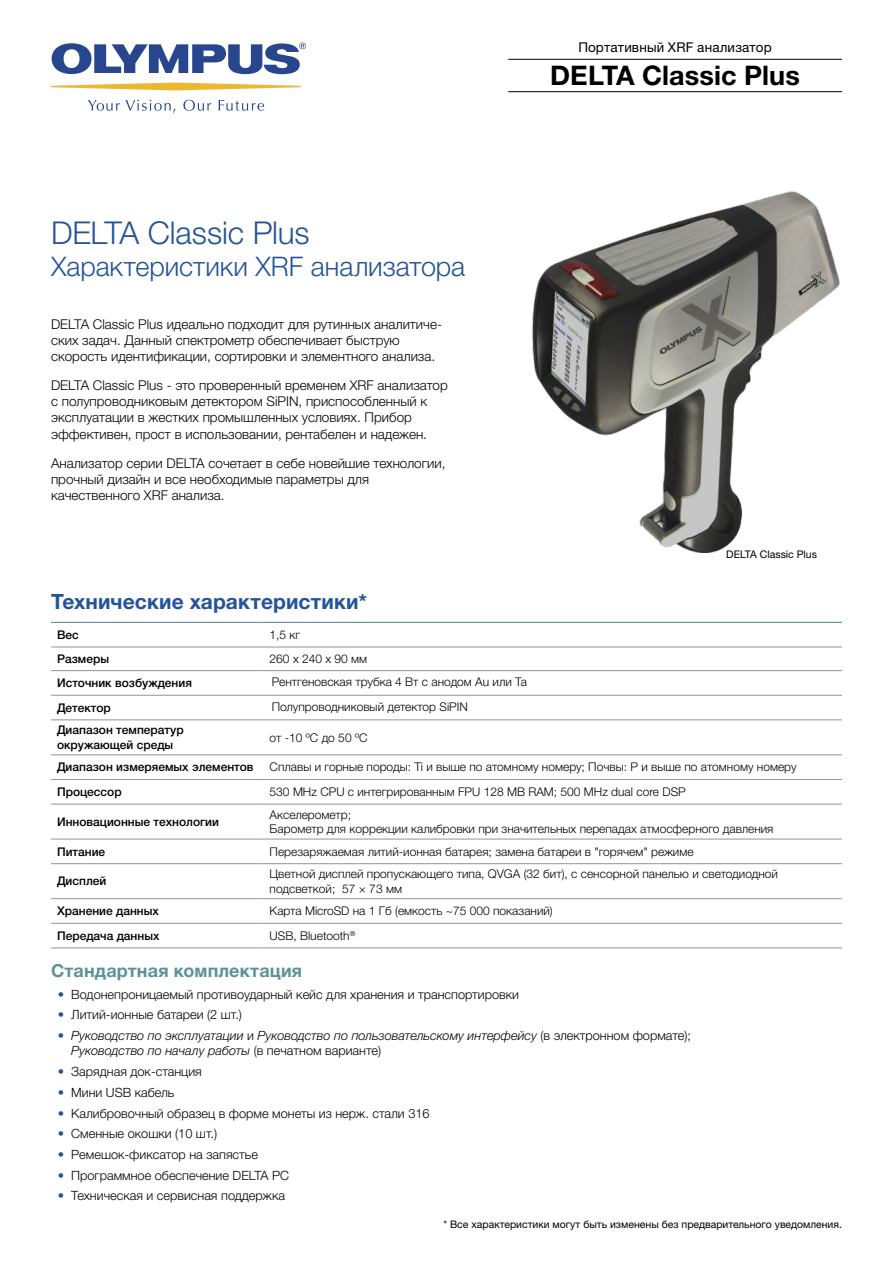
<style>
.page{position:relative;width:893px;height:1263px;background:#fff}
.page>*{position:absolute;margin:0;border:0;box-sizing:border-box;transform-origin:0 0}
.Title_1{font:300 31.5px "Helvetica Neue LTW1 G";letter-spacing:-.005em;color:#245397}
.Title_1-2{font:300 27px "Helvetica Neue LTW1 G";letter-spacing:-.005em;color:#245397}
.Title_0{font:700 27px "Helvetica Neue LTW1 G";letter-spacing:.005em;color:#000}
.Title_2{font:700 21px "Helvetica Neue LTW1 G";letter-spacing:.005em;color:#245397}
.Title_3{font:700 18px "Helvetica Neue LTW1 G";letter-spacing:.005em;color:#5e9299}
.Text{font:300 13.5px/16.2px "Helvetica Neue LTW1 G";color:#000}
.Title_00{font:13.5px "Helvetica Neue LTW1 G";letter-spacing:.01em;color:#000}
.t1{font:300 12.75px "Helvetica Neue LTW1 G";color:#000}
.t2{font:italic 300 12.75px/15.3px "Helvetica Neue LTW1 G";color:#000}
.Table_cell_text{font:300 12px/14.4px "Helvetica Neue LTW1 G";color:#000}
.Table_column_row_hea{font:500 12px/14.4px "Helvetica Neue LTW1 G";color:#000}
.t3{font:10.5px "Helvetica Neue LTW1 G";color:#000}
.s1{color:#245397}
.s2{font-style:normal;color:#245397}
.s3{font-style:normal}
</style>
<div class="page">
<svg style="left:51px;top:83px;width:250px;height:7px"></svg>
<svg style="left:88px;top:100px;width:87px;height:13px"></svg>
<svg style="left:183px;top:100px;width:28px;height:11px"></svg>
<svg style="left:219px;top:100px;width:45px;height:11px"></svg>
<svg style="left:52px;top:43px;width:254px;height:31px"></svg>
<img style="left:532px;top:191px;width:308px;height:361px">
<hr style="left:51px;top:622px;width:213px;height:1px;background:#5e9299">
<hr style="left:264px;top:622px;width:578px;height:1px;background:#5e9299">
<hr style="left:51px;top:647px;width:213px;height:1px;background:#929496">
<hr style="left:264px;top:647px;width:578px;height:1px;background:#929496">
<hr style="left:51px;top:670px;width:213px;height:1px;background:#929496">
<hr style="left:51px;top:695px;width:213px;height:1px;background:#929496">
<hr style="left:51px;top:719px;width:213px;height:1px;background:#929496">
<hr style="left:51px;top:754px;width:213px;height:1px;background:#929496">
<hr style="left:264px;top:754px;width:578px;height:1px;background:#929496">
<hr style="left:51px;top:779px;width:213px;height:1px;background:#929496">
<hr style="left:264px;top:779px;width:578px;height:1px;background:#929496">
<hr style="left:51px;top:804px;width:213px;height:1px;background:#929496">
<hr style="left:264px;top:804px;width:578px;height:1px;background:#929496">
<hr style="left:51px;top:839px;width:213px;height:1px;background:#929496">
<hr style="left:264px;top:839px;width:578px;height:1px;background:#929496">
<hr style="left:51px;top:863px;width:213px;height:1px;background:#929496">
<hr style="left:264px;top:863px;width:578px;height:1px;background:#929496">
<hr style="left:51px;top:898px;width:213px;height:1px;background:#929496">
<hr style="left:264px;top:898px;width:578px;height:1px;background:#929496">
<hr style="left:51px;top:923px;width:213px;height:1px;background:#929496">
<hr style="left:264px;top:923px;width:578px;height:1px;background:#929496">
<hr style="left:51px;top:947px;width:213px;height:1px;background:#929496">
<hr style="left:264px;top:947px;width:578px;height:1px;background:#929496">
<hr style="left:264px;top:695px;width:578px;height:1px;background:#929496">
<hr style="left:264px;top:719px;width:578px;height:1px;background:#929496">
<hr style="left:264px;top:670px;width:578px;height:1px;background:#929496">
<hr style="left:508px;top:59px;width:334px;height:1px;background:#000">
<hr style="left:508px;top:91px;width:334px;height:1px;background:#000">
<p class="Title_1" style="left:51px;top:214px;width:260px">DELTA Classic Plus</p>
<p class="Title_1-2" style="left:51px;top:250px;width:416px">Характеристики XRF анализатора</p>
<p class="Text" style="left:51px;top:316px;width:392px">DELTA Classic Plus идеально подходит для рутинных аналитиче&shy;ских задач. Данный спектрометр обеспечивает быструю скорость идентификации, сортировки и элементного анализа.</p>
<p class="Text" style="left:51px;top:377px;width:398px">DELTA Classic Plus - это проверенный временем XRF анализатор с полупроводниковым детектором SiPIN, приспособленный к эксплуатации в жестких промышленных условиях. Прибор эффективен, прост в использовании, рентабелен и надежен.</p>
<p class="Text" style="left:51px;top:454px;width:396px">Анализатор серии DELTA сочетает в себе новейшие технологии, прочный дизайн и все необходимые параметры для качественного XRF анализа.</p>
<p class="Title_00" style="left:578px;top:39px;width:195px">Портативный XRF анализатор</p>
<p class="Title_0" style="left:550px;top:58px;width:251px">DELTA Classic Plus</p>
<p class="t3" style="left:726px;top:548px;width:92px">DELTA Classic Plus</p>
<p class="Title_2" style="left:51px;top:589px;width:317px">Технические характеристики*</p>
<p class="Table_column_row_hea" style="left:57px;top:627px;width:23px">Вес</p>
<p class="Table_cell_text" style="left:270px;top:627px;width:32px">1,5 кг</p>
<p class="Table_column_row_hea" style="left:57px;top:652px;width:54px">Размеры</p>
<p class="Table_cell_text" style="left:270px;top:652px;width:99px">260 х 240 х 90 мм</p>
<p class="Table_column_row_hea" style="left:57px;top:676px;width:136px">Источник возбуждения</p>
<p class="Table_cell_text" style="left:272px;top:674px;width:257px">Рентгеновская трубка 4 Вт с анодом Au или Ta</p>
<p class="Table_column_row_hea" style="left:57px;top:700px;width:55px">Детектор</p>
<p class="Table_cell_text" style="left:272px;top:699px;width:198px">Полупроводниковый детектор SiPIN</p>
<p class="Table_column_row_hea" style="left:57px;top:723px;width:128px">Диапазон температур окружающей среды</p>
<p class="Table_cell_text" style="left:270px;top:730px;width:99px">от -10 ºC до 50 ºC</p>
<p class="Table_column_row_hea" style="left:57px;top:760px;width:198px">Диапазон измеряемых элементов</p>
<p class="Table_cell_text" style="left:270px;top:760px;width:528px">Сплавы и горные породы: Ti и выше по атомному номеру; Почвы: P и выше по атомному номеру</p>
<p class="Table_column_row_hea" style="left:57px;top:785px;width:66px">Процессор</p>
<p class="Table_cell_text" style="left:270px;top:784px;width:418px">530 MHz CPU с интегрированным FPU 128 MB RAM; 500 MHz dual core DSP</p>
<p class="Table_column_row_hea" style="left:57px;top:814px;width:163px">Инновационные технологии</p>
<p class="Table_cell_text" style="left:270px;top:807px;width:505px">Акселерометр;<br>Барометр для коррекции калибровки при значительных перепадах атмосферного давления</p>
<p class="Table_column_row_hea" style="left:57px;top:844px;width:50px">Питание</p>
<p class="Table_cell_text" style="left:270px;top:844px;width:425px">Перезаряжаемая литий-ионная батарея; замена батареи в "горячем" режиме</p>
<p class="Table_column_row_hea" style="left:57px;top:874px;width:51px">Дисплей</p>
<p class="Table_cell_text" style="left:270px;top:867px;width:510px">Цветной дисплей пропускающего типа, QVGA (32 бит), с сенсорной панелью и светодиодной подсветкой; 57 × 73 мм</p>
<p class="Table_column_row_hea" style="left:57px;top:904px;width:103px">Хранение данных</p>
<p class="Table_cell_text" style="left:270px;top:904px;width:285px">Карта MicroSD на 1 Гб (емкость ~75 000 показаний)</p>
<p class="Table_column_row_hea" style="left:57px;top:928px;width:104px">Передача данных</p>
<p class="Table_cell_text" style="left:270px;top:928px;width:87px">USB, Bluetooth<sup>®</sup></p>
<p class="Title_3" style="left:51px;top:959px;width:253px">Стандартная комплектация</p>
<p class="t1" style="left:58px;top:986px;width:463px"><span class="s1">•</span> Водонепроницаемый противоударный кейс для хранения и транспортировки</p>
<p class="t1" style="left:58px;top:1007px;width:186px"><span class="s1">•</span> Литий-ионные батареи (2 шт.)</p>
<p class="t2" style="left:71px;top:1028px;width:621px;text-indent:-14px"><span class="s2">•</span> Руководство по эксплуатации <span class="s3">и</span> Руководство по пользовательскому интерфейсу <span class="s3">(в электронном формате);<br></span>Руководство по началу работы <span class="s3">(в печатном варианте)</span></p>
<p class="t1" style="left:58px;top:1064px;width:146px"><span class="s1">•</span> Зарядная док-станция</p>
<p class="t1" style="left:58px;top:1084px;width:118px"><span class="s1">•</span> Мини USB кабель</p>
<p class="t1" style="left:58px;top:1105px;width:373px"><span class="s1">•</span> Калибровочный образец в форме монеты из нерж. стали 316</p>
<p class="t1" style="left:58px;top:1126px;width:161px"><span class="s1">•</span> Сменные окошки (10 шт.)</p>
<p class="t1" style="left:58px;top:1146px;width:202px"><span class="s1">•</span> Ремешок-фиксатор на запястье</p>
<p class="t1" style="left:58px;top:1167px;width:233px"><span class="s1">•</span> Программное обеспечение DELTA PC</p>
<p class="t1" style="left:58px;top:1188px;width:229px"><span class="s1">•</span> Техническая и сервисная поддержка</p>
<p class="t3" style="left:443px;top:1218px;width:400px">* Все характеристики могут быть изменены без предварительного уведомления.</p>
</div>
